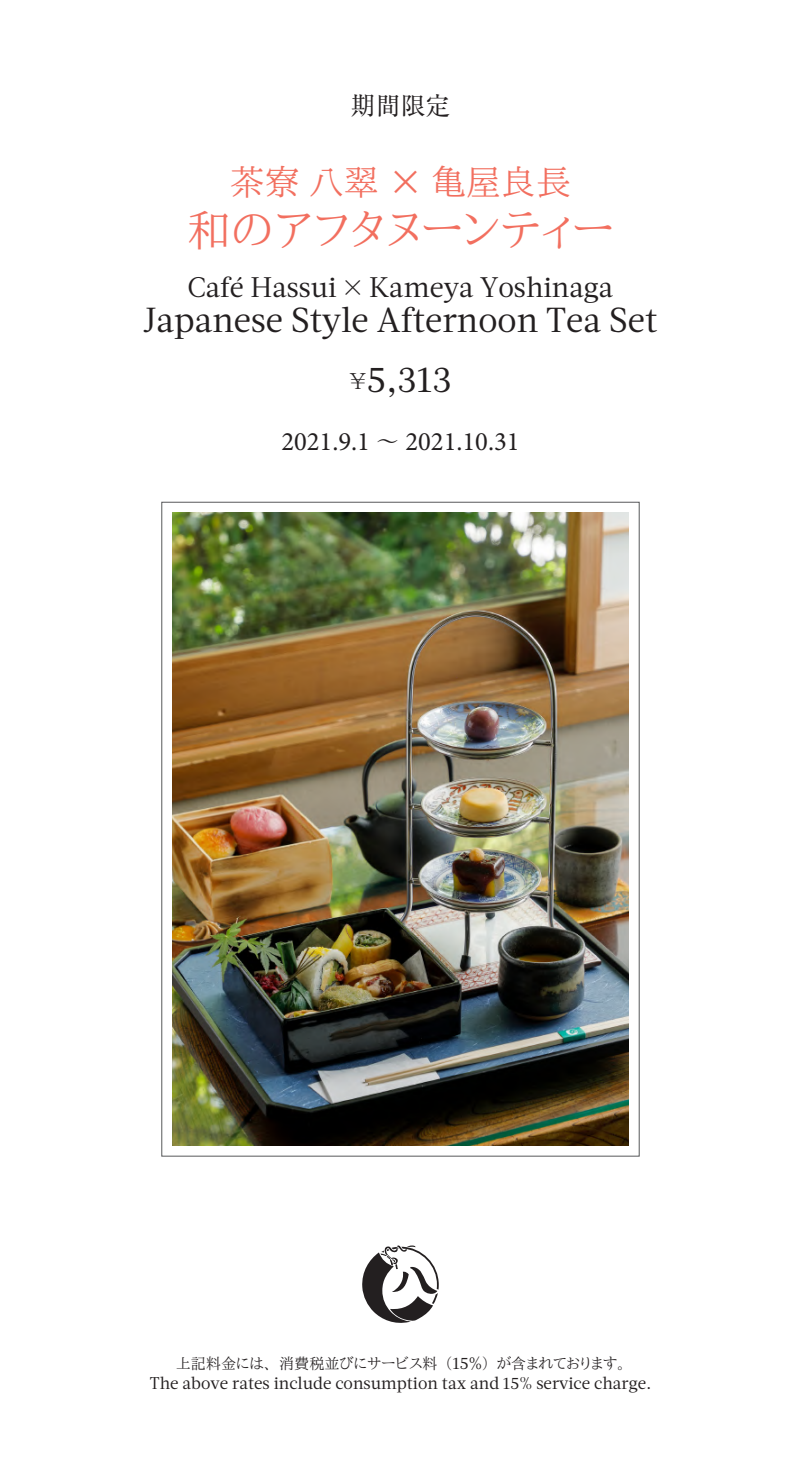
<style>
.page{position:relative;width:801px;height:1460px;background:#fff}
.page>*{position:absolute;margin:0;border:0;box-sizing:border-box;transform-origin:0 0}
.t1{font:44.25px "Aozora Mincho";color:#f26f5f}
.t2{font:37px "Acta";color:#231f20}
.t3{font:35px "Aozora Mincho";color:#f26f5f}
.t4{font:34.75px "Acta";color:#231f20}
.t5{font:28.25px "Acta";color:#231f20}
.t6{font:26.5px "Minion Pro";color:#231f20}
.t7{font:24.75px "Ryumin Pro";color:#231f20}
.t8{font:17px "Acta";color:#231f20}
.t9{font:15px "Aozora Mincho";color:#231f20}
.s1{font-family:"Koz Go Pr 6 N"}
.s2{font-family:"Aozora Mincho";font-size:25px}
.s3{font-family:"Aozora Mincho";font-size:22.5px}
.s4{font-family:"Ryumin Pro";font-size:23.5px}
.s5{font-family:"Acta";font-size:17px}
</style>
<div class="page">
<svg style="left:362px;top:1245px;width:77px;height:78px"></svg>
<img style="left:173px;top:513px;width:455px;height:633px">
<h3 class="t7" style="left:351px;top:87px;width:101px">期間限定</h3>
<h3 class="t3" style="left:230px;top:163px;width:343px">茶寮八翠 <span class="s1">×</span> 亀屋良長</h3>
<h1 class="t1" style="left:187px;top:206px;width:428px">和のアフタヌーンティー</h1>
<h3 class="t5" style="left:188px;top:271px;width:427px">Café Hassui <span class="s2">×</span> Kameya Yoshinaga</h3>
<h3 class="t4" style="left:143px;top:300px;width:516px">Japanese Style Afternoon Tea Set</h3>
<h2 class="t2" style="left:349px;top:357px;width:105px"><span class="s3">¥</span>5,313</h2>
<h3 class="t6" style="left:281px;top:424px;width:240px">2021.9.1 <span class="s4">～</span> 2021.10.31</h3>
<p class="t9" style="left:176px;top:1355px;width:451px">上記料金には、消費税並びにサービス料（<span class="s5">15</span>％）が含まれております。</p>
<p class="t8" style="left:150px;top:1373px;width:503px">The above rates include consumption tax and 15% service charge.</p>
</div>
